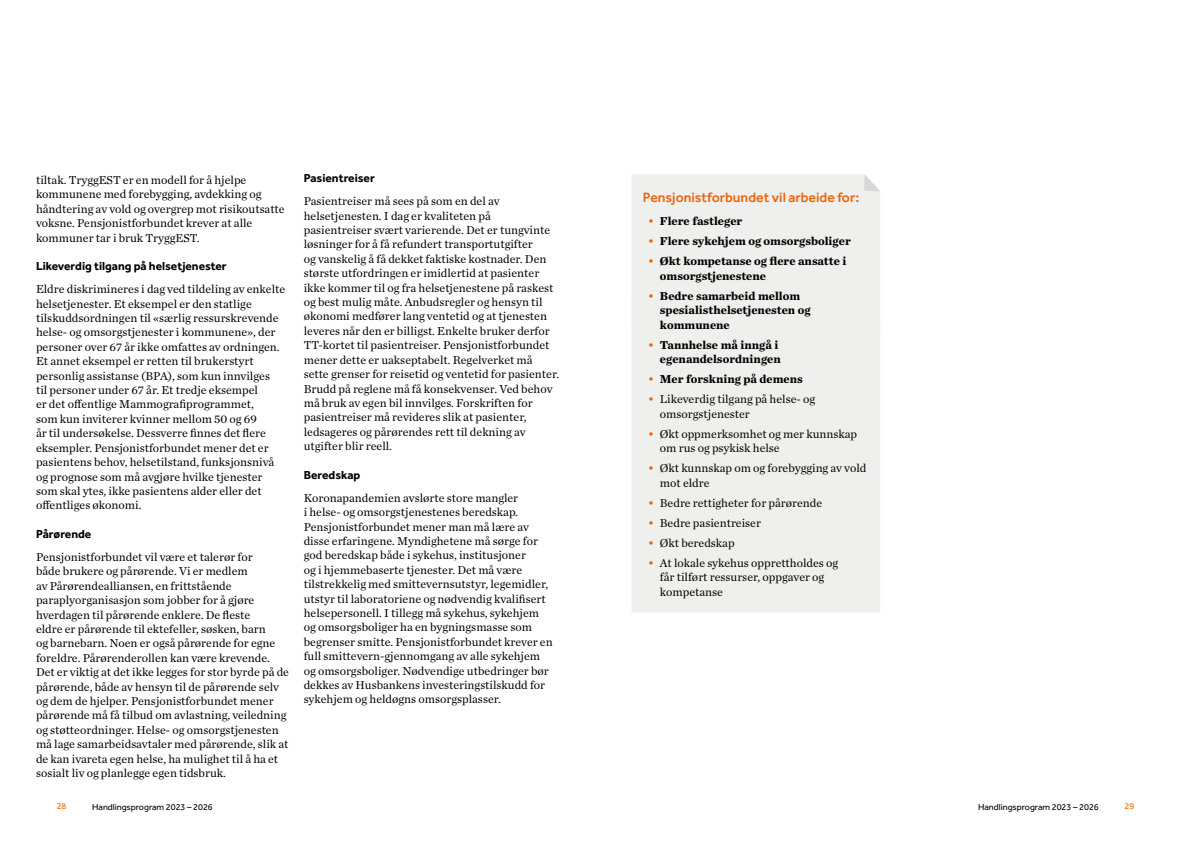
<style>
.page{position:relative;width:1191px;height:842px;background:#fff}
.page>*{position:absolute;margin:0;border:0;box-sizing:border-box;transform-origin:0 0}
.t1{font:500 14px "Effra Std";color:#ec6608}
.t2{font:12px/14.4px "Chronicle Text G1";color:#000}
.t3{font:700 12px/14.4px "Chronicle Text G1";color:#000}
.t4{font:700 12px "Effra Std";color:#000}
.t5{font:9px "Effra Std";color:#000}
.t6{font:9px "Effra Std";color:#ec6608}
.s1{font-family:"Effra Std";color:#ec6608}
.s2{font-family:"Effra Std";font-weight:700;color:#ec6608}
</style>
<div class="page">
<div style="left:632px;top:330px;width:248px;height:282px;background:#efefed"></div>
<div style="left:631px;top:174px;width:249px;height:156px;background:#efefed"></div>
<p class="t2" style="left:36px;top:172px;width:250px">tiltak. TryggEST er en modell for å hjelpe kommunene med forebygging, avdekking og håndtering av vold og overgrep mot risikoutsatte voksne. Pensjonistforbundet krever at alle kommuner tar i bruk TryggEST.</p>
<p class="t4" style="left:36px;top:259px;width:192px">Likeverdig tilgang på helsetjenester</p>
<p class="t2" style="left:36px;top:281px;width:251px">Eldre diskrimineres i dag ved tildeling av enkelte helsetjenester. Et eksempel er den statlige tilskuddsordningen til «særlig ressurskrevende helse- og omsorgstjenester i kommunene», der personer over 67 år ikke omfattes av ordningen.<br>Et annet eksempel er retten til brukerstyrt personlig assistanse (BPA), som kun innvilges<br>til personer under 67 år. Et tredje eksempel<br>er det offentlige Mammografiprogrammet,<br>som kun inviterer kvinner mellom 50 og 69<br>år til undersøkelse. Dessverre finnes det flere eksempler. Pensjonistforbundet mener det er pasientens behov, helsetilstand, funksjonsnivå og prognose som må avgjøre hvilke tjenester som skal ytes, ikke pasientens alder eller det offentliges økonomi.</p>
<p class="t4" style="left:36px;top:527px;width:57px">Pårørende</p>
<p class="t2" style="left:36px;top:549px;width:254px">Pensjonistforbundet vil være et talerør for<br>både brukere og pårørende. Vi er medlem<br>av Pårørendealliansen, en frittstående paraplyorganisasjon som jobber for å gjøre hverdagen til pårørende enklere. De fleste<br>eldre er pårørende til ektefeller, søsken, barn<br>og barnebarn. Noen er også pårørende for egne foreldre. Pårørenderollen kan være krevende.<br>Det er viktig at det ikke legges for stor byrde på de pårørende, både av hensyn til de pårørende selv og dem de hjelper. Pensjonistforbundet mener pårørende må få tilbud om avlastning, veiledning og støtteordninger. Helse- og omsorgstjenesten må lage samarbeidsavtaler med pårørende, slik at de kan ivareta egen helse, ha mulighet til å ha et sosialt liv og planlegge egen tidsbruk.</p>
<p class="t4" style="left:304px;top:171px;width:72px">Pasientreiser</p>
<p class="t2" style="left:304px;top:193px;width:257px">Pasientreiser må sees på som en del av helsetjenesten. I dag er kvaliteten på pasientreiser svært varierende. Det er tungvinte løsninger for å få refundert transportutgifter<br>og vanskelig å få dekket faktiske kostnader. Den største utfordringen er imidlertid at pasienter ikke kommer til og fra helsetjenestene på raskest og best mulig måte. Anbudsregler og hensyn til økonomi medfører lang ventetid og at tjenesten leveres når den er billigst. Enkelte bruker derfor TT-kortet til pasientreiser. Pensjonistforbundet mener dette er uakseptabelt. Regelverket må sette grenser for reisetid og ventetid for pasienter.<br>Brudd på reglene må få konsekvenser. Ved behov må bruk av egen bil innvilges. Forskriften for pasientreiser må revideres slik at pasienter, ledsageres og pårørendes rett til dekning av utgifter blir reell.</p>
<p class="t4" style="left:304px;top:468px;width:58px">Beredskap</p>
<p class="t2" style="left:304px;top:490px;width:250px">Koronapandemien avslørte store mangler<br>i helse- og omsorgstjenestenes beredskap.<br>Pensjonistforbundet mener man må lære av disse erfaringene. Myndighetene må sørge for god beredskap både i sykehus, institusjoner<br>og i hjemmebaserte tjenester. Det må være tilstrekkelig med smittevernsutstyr, legemidler, utstyr til laboratoriene og nødvendig kvalifisert helsepersonell. I tillegg må sykehus, sykehjem og omsorgsboliger ha en bygningsmasse som begrenser smitte. Pensjonistforbundet krever en full smittevern-gjennomgang av alle sykehjem og omsorgsboliger. Nødvendige utbedringer bør dekkes av Husbankens investeringstilskudd for sykehjem og heldøgns omsorgsplasser.</p>
<p class="t1" style="left:643px;top:189px;width:218px">Pensjonistforbundet vil arbeide for:</p>
<p class="t3" style="left:648px;top:213px;width:95px"><span class="s1">•</span> Flere fastleger</p>
<p class="t3" style="left:648px;top:233px;width:204px"><span class="s1">•</span> Flere sykehjem og omsorgsboliger</p>
<p class="t3" style="left:660px;top:253px;width:188px;text-indent:-11px"><span class="s1">•</span> Økt kompetanse og flere ansatte i omsorgstjenestene</p>
<p class="t3" style="left:660px;top:288px;width:152px;text-indent:-11px"><span class="s1">•</span> Bedre samarbeid mellom spesialisthelsetjenesten og kommunene</p>
<p class="t3" style="left:648px;top:337px;width:134px;text-align:right"><span class="s1">•</span> Tannhelse må inngå i egenandelsordningen</p>
<p class="t3" style="left:648px;top:371px;width:156px"><span class="s1">•</span> Mer forskning på demens</p>
<p class="t2" style="left:660px;top:391px;width:157px;text-indent:-11px"><span class="s2">•</span> Likeverdig tilgang på helse- og omsorgstjenester</p>
<p class="t2" style="left:660px;top:426px;width:199px;text-indent:-11px"><span class="s2">•</span> Økt oppmerksomhet og mer kunnskap om rus og psykisk helse</p>
<p class="t2" style="left:660px;top:460px;width:208px;text-indent:-11px"><span class="s2">•</span> Økt kunnskap om og forebygging av vold mot eldre</p>
<p class="t2" style="left:648px;top:495px;width:175px"><span class="s2">•</span> Bedre rettigheter for pårørende</p>
<p class="t2" style="left:648px;top:515px;width:114px"><span class="s2">•</span> Bedre pasientreiser</p>
<p class="t2" style="left:648px;top:535px;width:88px"><span class="s2">•</span> Økt beredskap</p>
<p class="t2" style="left:660px;top:555px;width:180px;text-indent:-11px"><span class="s2">•</span> At lokale sykehus opprettholdes og får tilført ressurser, oppgaver og kompetanse</p>
<p class="t6" style="left:57px;top:801px;width:11px">28</p>
<p class="t5" style="left:92px;top:801px;width:122px">Handlingsprogram 2023 – 2026</p>
<p class="t5" style="left:978px;top:801px;width:122px">Handlingsprogram 2023 – 2026</p>
<p class="t6" style="left:1124px;top:801px;width:11px">29</p>
</div>
